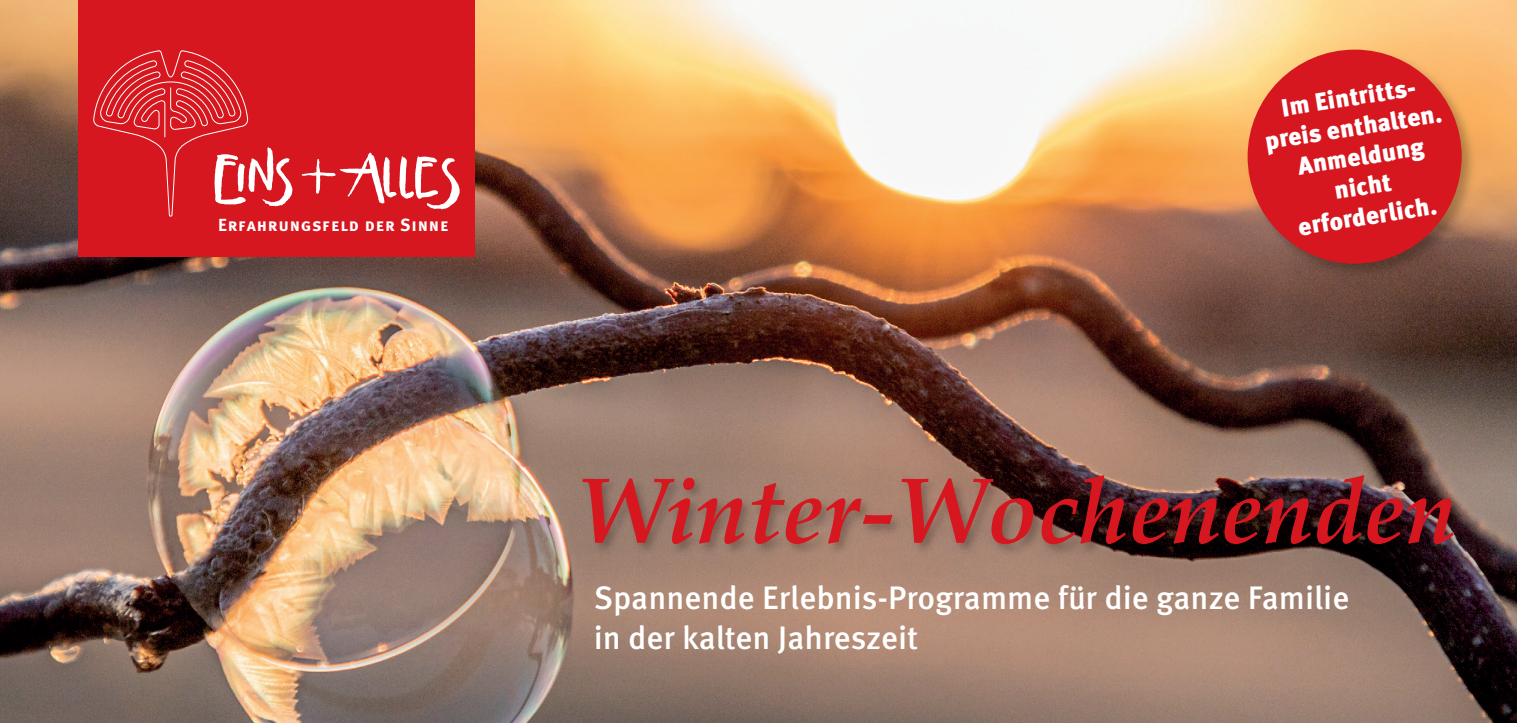
<style>
.page{position:relative;width:1517px;height:723px;background:#fff}
.page>*{position:absolute;margin:0;border:0;box-sizing:border-box;transform-origin:0 0}
.t1{font:italic 700 91.75px "Palatino Linotype";color:#d7171f}
.t2{font:500 32.5px/40px "Meta Pro";color:#fff}
.t3{font:900 25px/30px "Meta Pro";color:#fff;text-align:center}
.t4{font:700 17.5px "Meta Pro";letter-spacing:.045em;color:#fff}
</style>
<div class="page">
<img style="left:0;top:0;width:1517px;height:723px">
<img style="left:580px;top:473px;width:885px;height:84px">
<img style="left:1245px;top:47px;width:232px;height:232px">
<div style="left:1247px;top:50px;width:214px;height:214px;background:#d7171f;border-radius:50%"></div>
<div style="left:78px;top:0;width:397px;height:257px;background:#d7171f"></div>
<svg style="left:302px;top:153px;width:158px;height:56px"></svg>
<svg style="left:93px;top:50px;width:200px;height:167px"></svg>
<p class="t4" style="left:218px;top:211px;width:232px">Erfahrungsfeld der Sinne</p>
<p class="t3" style="left:1257px;top:95px;width:180px;rotate:-9deg">Im Eintritts&shy;preis enthalten.<br>Anmeldung nicht erforderlich.</p>
<h1 class="t1" style="left:576px;top:446px;width:882px">Winter-Wochenenden</h1>
<p class="t2" style="left:594px;top:575px;width:757px">Spannende Erlebnis-Programme für die ganze Familie in der kalten Jahreszeit</p>
</div>
